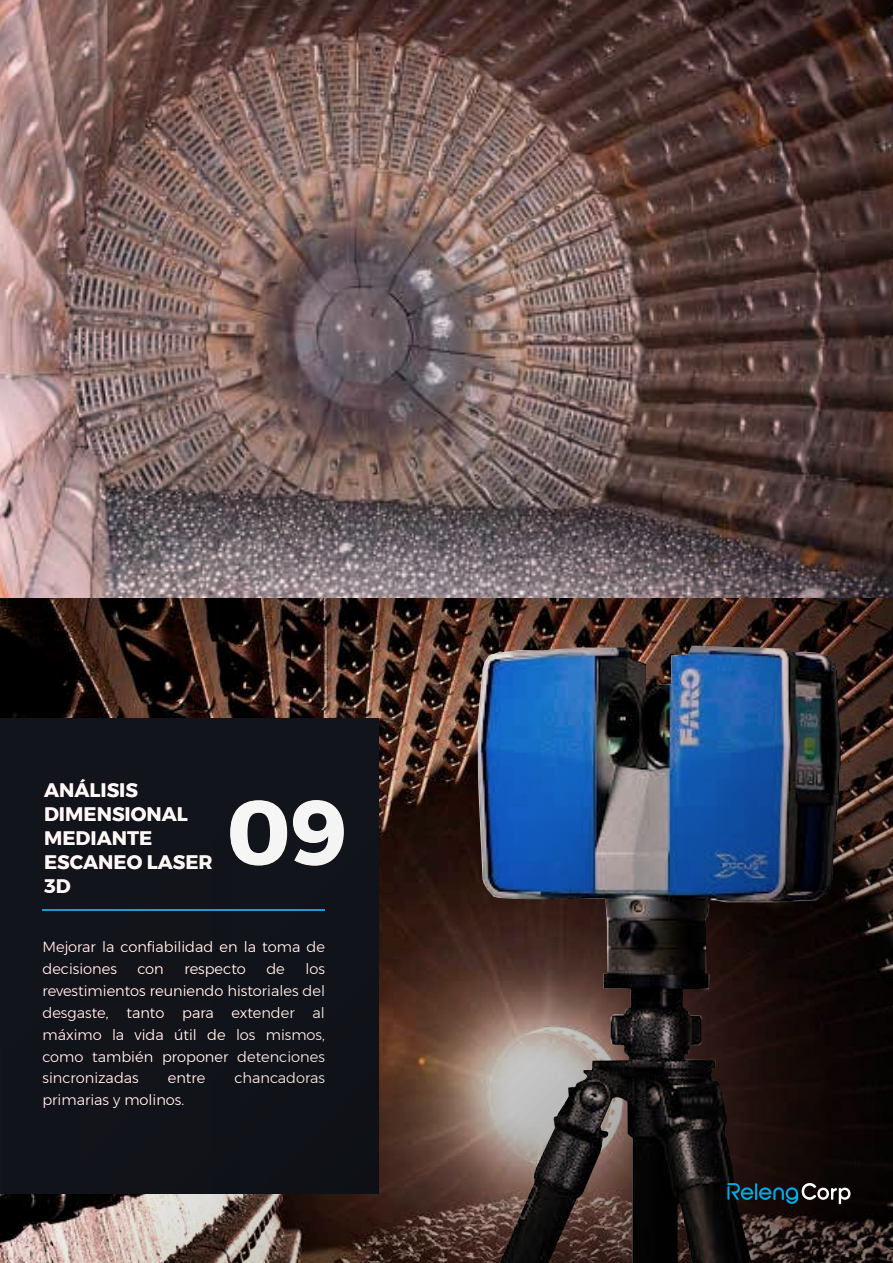
<style>
.page{position:relative;width:893px;height:1263px;background:#fff}
.page>*{position:absolute;margin:0;border:0;box-sizing:border-box;transform-origin:0 0}
.t1{font:700 91.5px "Montserrat";color:#fff}
.t2{font:700 19.5px/24px "Montserrat";color:#fff}
.t3{font:300 14.55px/21.9px "Montserrat";color:#fff}
</style>
<div class="page">
<img style="left:0;top:0;width:893px;height:1263px">
<svg style="left:727px;top:1182px;width:124px;height:22px;background:#283d45"></svg>
<h2 class="t2" style="left:44px;top:778px;width:170px">ANÁLISIS<br>DIMENSIONAL<br>MEDIANTE<br>ESCANEO LASER<br>3D</h2>
<h1 class="t1" style="left:226px;top:759px;width:123px">09</h1>
<p class="t3" style="left:42px;top:936px;width:284px">Mejorar la confiabilidad en la toma de decisiones</p>
<p class="t3" style="left:42px;top:958px;width:284px;text-align:justify;text-indent:263px">los revestimientos reuniendo historiales del desgaste, tanto para extender al máximo la vida útil de los mismos, como también proponer detenciones sincronizadas</p>
<p class="t3" style="left:137px;top:958px;width:28px">con</p>
<p class="t3" style="left:184px;top:958px;width:63px">respecto</p>
<p class="t3" style="left:266px;top:958px;width:20px">de</p>
<p class="t3" style="left:168px;top:1067px;width:39px">entre</p>
<p class="t3" style="left:234px;top:1067px;width:92px">chancadoras</p>
<p class="t3" style="left:42px;top:1089px;width:143px">primarias y molinos.</p>
</div>
